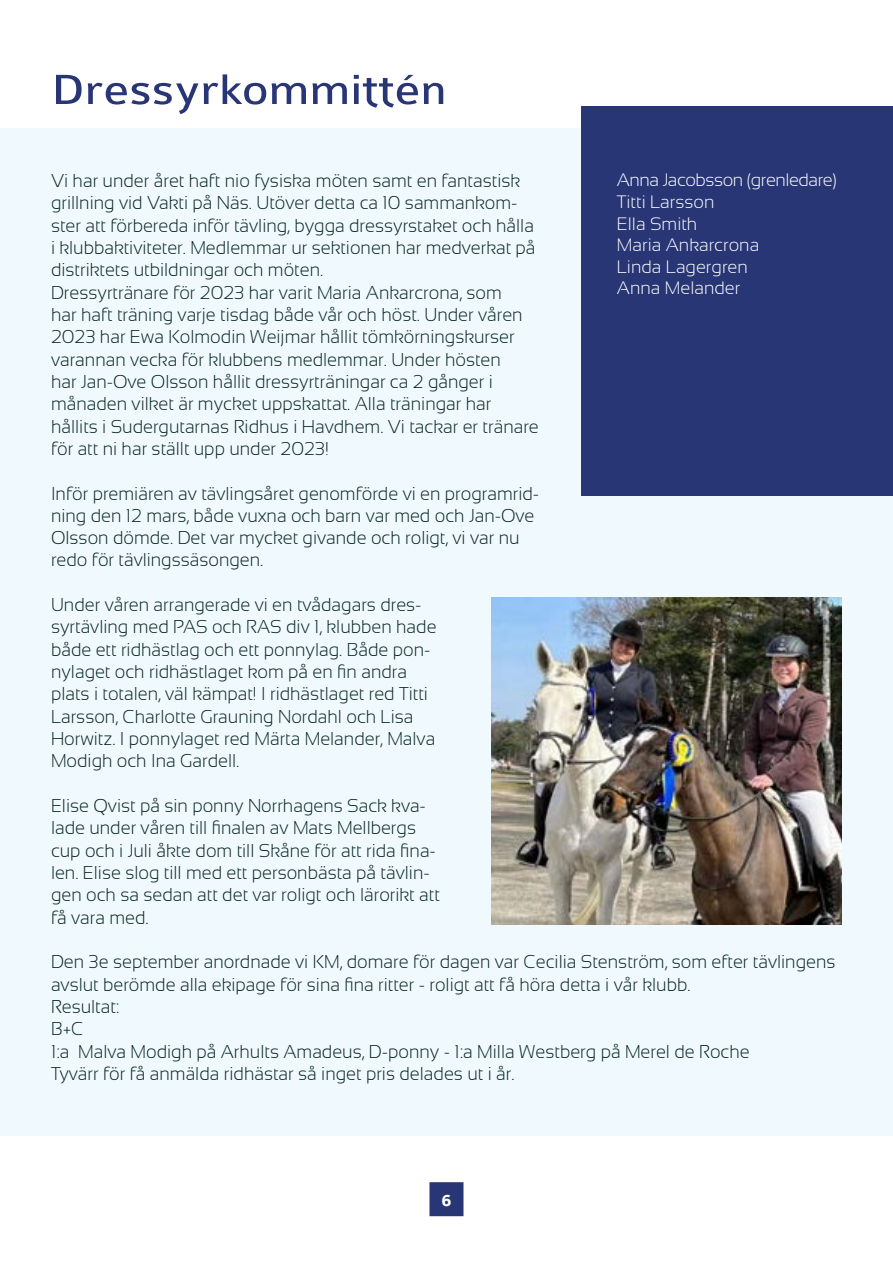
<style>
.page{position:relative;width:893px;height:1263px;background:#fff}
.page>*{position:absolute;margin:0;border:0;box-sizing:border-box;transform-origin:0 0}
.t1{font:45px "Colaborate";color:#283675;scale:1.15 1}
.t2{font:300 18.6px/22.4px "Sansation";color:#062224}
.t3{font:300 18px/21.6px "Sansation";color:#fff}
.t4{font:700 18px "Colaborate";color:#fff}
</style>
<div class="page">
<div style="left:0;top:128px;width:893px;height:1007px;background:#eff9fe"></div>
<div style="left:582px;top:106px;width:311px;height:390px;background:#283675"></div>
<div style="left:430px;top:1183px;width:33px;height:32px;background:#283675"></div>
<div style="left:429px;top:1182px;width:34px;height:34px;border:2px solid #283675"></div>
<img style="left:491px;top:597px;width:351px;height:327px">
<h1 class="t1" style="left:51px;top:66px;width:346px">Dressyrkommittén</h1>
<p class="t2" style="left:51px;top:169px;width:489px">Vi har under året haft nio fysiska möten samt en fantastisk grillning vid Vakti på Näs. Utöver detta ca 10 sammankom&shy;ster att förbereda inför tävling, bygga dressyrstaket och hålla i klubbaktiviteter. Medlemmar ur sektionen har medverkat på distriktets utbildningar och möten.<br>Dressyrtränare för 2023 har varit Maria Ankarcrona, som<br>har haft träning varje tisdag både vår och höst. Under våren 2023 har Ewa Kolmodin Weijmar hållit tömkörningskurser varannan vecka för klubbens medlemmar. Under hösten<br>har Jan-Ove Olsson hållit dressyrträningar ca 2 gånger i månaden vilket är mycket uppskattat. Alla träningar har hållits i Sudergutarnas Ridhus i Havdhem. Vi tackar er tränare för att ni har ställt upp under 2023!</p>
<p class="t2" style="left:51px;top:482px;width:490px">Inför premiären av tävlingsåret genomförde vi en programrid&shy;ning den 12 mars, både vuxna och barn var med och Jan-Ove Olsson dömde. Det var mycket givande och roligt, vi var nu redo för tävlingssäsongen.</p>
<p class="t2" style="left:51px;top:593px;width:387px">Under våren arrangerade vi en tvådagars dres&shy;syrtävling med PAS och RAS div 1, klubben hade både ett ridhästlag och ett ponnylag. Både pon&shy;nylaget och ridhästlaget kom på en fin andra plats i totalen, väl kämpat! I ridhästlaget red Titti Larsson, Charlotte Grauning Nordahl och Lisa Horwitz. I ponnylaget red Märta Melander, Malva Modigh och Ina Gardell.</p>
<p class="t2" style="left:51px;top:794px;width:390px">Elise Qvist på sin ponny Norrhagens Sack kva&shy;lade under våren till finalen av Mats Mellbergs cup och i Juli åkte dom till Skåne för att rida fina&shy;len. Elise slog till med ett personbästa på tävlin&shy;gen och sa sedan att det var roligt och lärorikt att få vara med.</p>
<p class="t2" style="left:51px;top:951px;width:786px">Den 3e september anordnade vi KM, domare för dagen var Cecilia Stenström, som efter tävlingens avslut berömde alla ekipage för sina fina ritter - roligt att få höra detta i vår klubb.<br>Resultat:<br>B+C<br>1:a Malva Modigh på Arhults Amadeus, D-ponny - 1:a Milla Westberg på Merel de Roche<br>Tyvärr för få anmälda ridhästar så inget pris delades ut i år.</p>
<p class="t3" style="left:617px;top:169px;width:221px">Anna Jacobsson (grenledare)<br>Titti Larsson<br>Ella Smith<br>Maria Ankarcrona<br>Linda Lagergren<br>Anna Melander</p>
<p class="t4" style="left:441px;top:1191px;width:12px">6</p>
</div>
